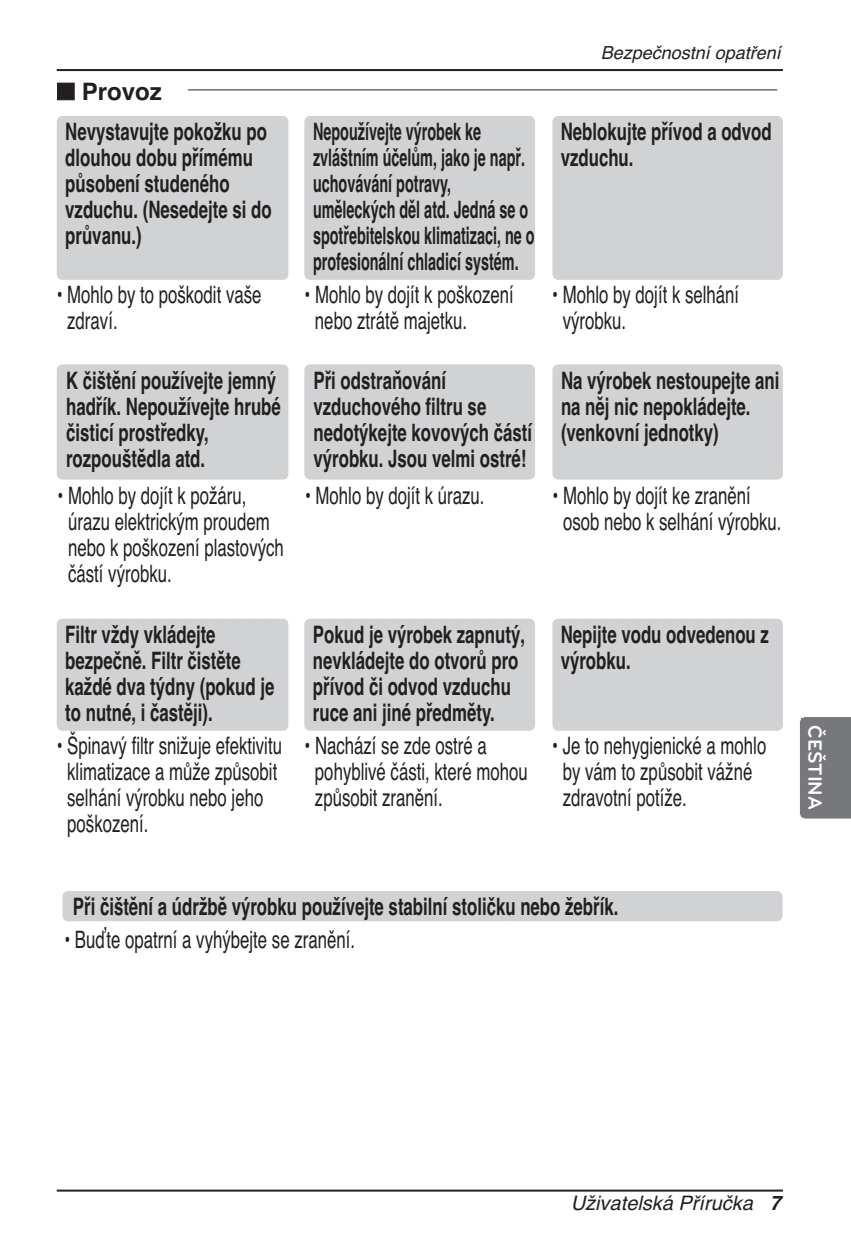
<style>
.page{position:relative;width:851px;height:1248px;background:#fff}
.page>*{position:absolute;margin:0;border:0;box-sizing:border-box;transform-origin:0 0}
.t1{font:700 24px/26px "Helvetica";color:#231f20;scale:.7 1}
.t2{font:24px/26px "Helvetica";color:#231f20;scale:.7 1}
.t3{font:700 24px/26px "Helvetica";color:#231f20;scale:.6 1}
.t4{font:700 24px "Helvetica";color:#231f20}
.t5{font:italic 20px "Helvetica";color:#231f20}
.t6{font:700 20px "Bryant LG";color:#fff}
.t7{font:italic 18px "Helvetica";color:#231f20}
.s1{font-weight:700}
</style>
<div class="page">
<hr style="left:57px;top:69px;width:725px;height:2px;background:#231f20">
<hr style="left:57px;top:1189px;width:725px;height:2px;background:#231f20">
<div style="left:800px;top:717px;width:50px;height:101px;background:#76787b"></div>
<div style="left:801px;top:718px;width:27px;height:98px;background:#76787b"></div>
<hr style="left:153px;top:89px;width:624px;height:1px;background:#231f20">
<div style="left:57px;top:79px;width:130px;height:29px;background:#fff"></div>
<div style="left:62px;top:891px;width:720px;height:30px;background:#d1d2d4;border-radius:6px"></div>
<div style="left:552px;top:116px;width:230px;height:164px;background:#d1d2d4;border-radius:6px"></div>
<div style="left:57px;top:116px;width:231px;height:164px;background:#d1d2d4;border-radius:6px"></div>
<div style="left:304px;top:116px;width:231px;height:164px;background:#d1d2d4;border-radius:6px"></div>
<div style="left:552px;top:364px;width:230px;height:115px;background:#d1d2d4;border-radius:6px"></div>
<div style="left:57px;top:364px;width:231px;height:115px;background:#d1d2d4;border-radius:6px"></div>
<div style="left:304px;top:364px;width:231px;height:115px;background:#d1d2d4;border-radius:6px"></div>
<div style="left:552px;top:618px;width:230px;height:112px;background:#d1d2d4;border-radius:6px"></div>
<div style="left:57px;top:618px;width:231px;height:112px;background:#d1d2d4;border-radius:6px"></div>
<div style="left:304px;top:618px;width:231px;height:112px;background:#d1d2d4;border-radius:6px"></div>
<p class="t4" style="left:57px;top:82px;width:106px">■ Provoz</p>
<p class="t1" style="left:65px;top:121px;width:296px">Nevystavujte pokožku po dlouhou dobu přímému působení studeného vzduchu. (Nesedejte si do průvanu.)</p>
<p class="t2" style="left:67px;top:284px;width:279px;text-indent:-10px">• Mohlo by to poškodit vaše zdraví.</p>
<p class="t1" style="left:66px;top:369px;width:308px">K čištění používejte jemný hadřík. Nepoužívejte hrubé čisticí prostředky, rozpouštědla atd.</p>
<p class="t2" style="left:68px;top:485px;width:310px;text-indent:-10px">• Mohlo by dojít k požáru, úrazu elektrickým proudem nebo k poškození plastových částí výrobku.</p>
<p class="t1" style="left:65px;top:623px;width:300px">Filtr vždy vkládejte bezpečně. Filtr čistěte každé dva týdny (pokud je to nutné, i častěji).</p>
<p class="t2" style="left:67px;top:734px;width:308px;text-indent:-10px">• Špinavý filtr snižuje efektivitu klimatizace a může způsobit selhání výrobku nebo jeho poškození.</p>
<p class="t7" style="left:600px;top:46px;width:182px">Bezpečnostní opatření</p>
<p class="t3" style="left:313px;top:121px;width:371px">Nepoužívejte výrobek ke zvláštním účelům, jako je např. uchovávání potravy, uměleckých děl atd. Jedná se o spotřebitelskou klimatizaci, ne o profesionální chladicí systém.</p>
<p class="t2" style="left:315px;top:284px;width:286px;text-indent:-10px">• Mohlo by dojít k poškození nebo ztrátě majetku.</p>
<p class="t1" style="left:313px;top:369px;width:314px">Při odstraňování vzduchového filtru se nedotýkejte kovových částí výrobku. Jsou velmi ostré!</p>
<p class="t2" style="left:305px;top:485px;width:258px">• Mohlo by dojít k úrazu.</p>
<p class="t1" style="left:560px;top:121px;width:303px">Neblokujte přívod a odvod vzduchu.</p>
<p class="t2" style="left:562px;top:284px;width:254px;text-indent:-10px">• Mohlo by dojít k selhání výrobku.</p>
<p class="t1" style="left:561px;top:369px;width:313px">Na výrobek nestoupejte ani na něj nic nepokládejte. (venkovní jednotky)</p>
<p class="t2" style="left:563px;top:485px;width:314px;text-indent:-10px">• Mohlo by dojít ke zranění osob nebo k selhání výrobku.</p>
<p class="t1" style="left:313px;top:623px;width:304px">Pokud je výrobek zapnutý, nevkládejte do otvorů pro přívod či odvod vzduchu ruce ani jiné předměty.</p>
<p class="t2" style="left:315px;top:734px;width:306px;text-indent:-10px">• Nachází se zde ostré a pohyblivé části, které mohou způsobit zranění.</p>
<p class="t1" style="left:560px;top:623px;width:299px">Nepijte vodu odvedenou z výrobku.</p>
<p class="t2" style="left:562px;top:734px;width:292px;text-indent:-10px">• Je to nehygienické a mohlo by vám to způsobit vážné zdravotní potíže.</p>
<p class="t1" style="left:73px;top:896px;width:780px">Při čištění a údržbě výrobku používejte stabilní stoličku nebo žebřík.</p>
<p class="t2" style="left:64px;top:929px;width:416px">• Buďte opatrní a vyhýbejte se zranění.</p>
<p class="t6" style="left:826px;top:725px;width:86px;rotate:90deg">ČEŠTINA</p>
<p class="t5" style="left:570px;top:1195px;width:212px">Uživatelská Příručka <span class="s1">7</span></p>
</div>
